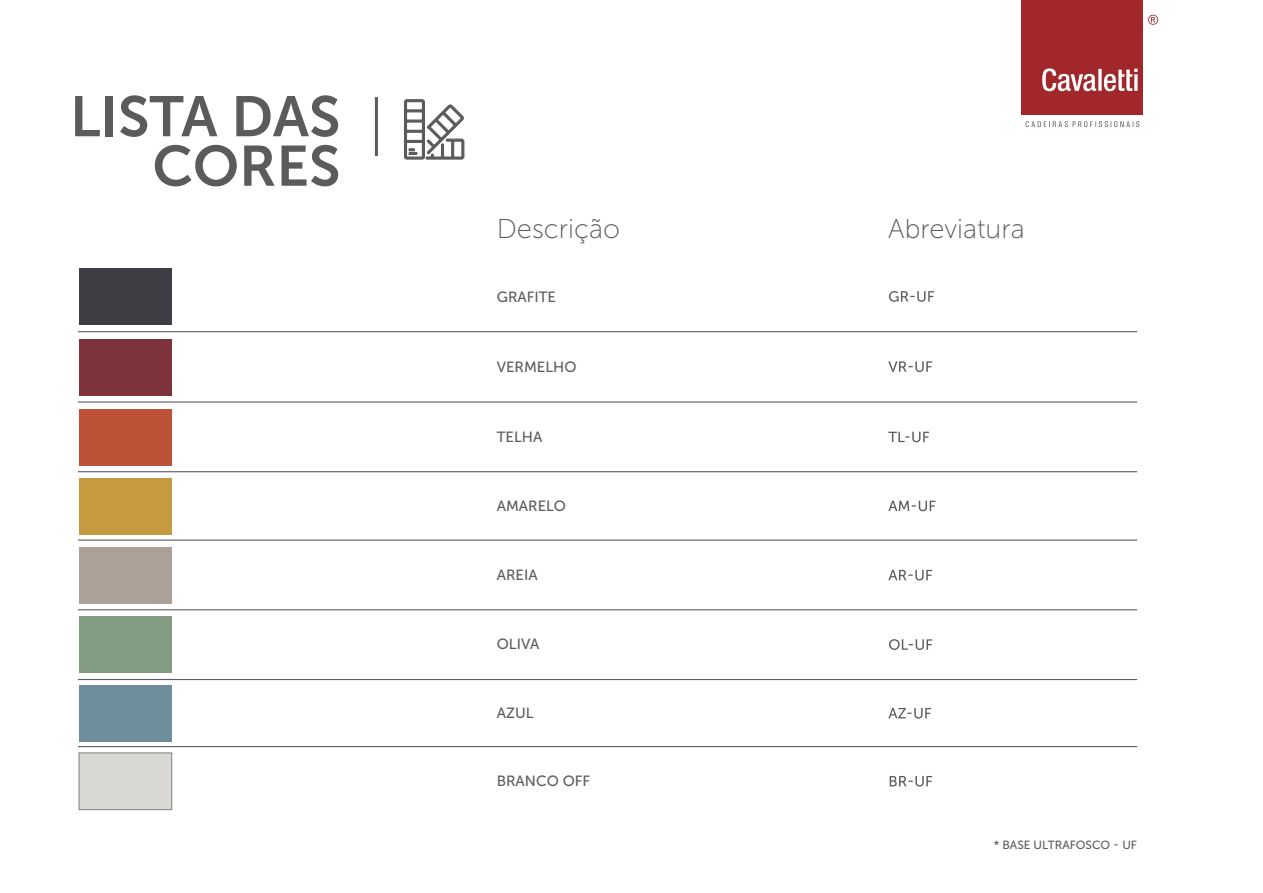
<style>
.page{position:relative;width:1263px;height:893px;background:#fff}
.page>*{position:absolute;margin:0;border:0;box-sizing:border-box;transform-origin:0 0}
.t1{font:56.7px/49.5px "Museo Sans 700";color:#5b5b5d;text-align:right}
.t2{font:27.15px "Museo Sans 100";color:#5b5c5e}
.t3{font:14.85px "Museo Sans 500";color:#5b5c5e}
.t4{font:11.85px "Museo Sans 500";color:#5b5c5e}
</style>
<div class="page">
<div style="left:1022px;top:0;width:121px;height:114px;background:#a2272b"></div>
<svg style="left:1148px;top:15px;width:10px;height:10px"></svg>
<svg style="left:1042px;top:68px;width:95px;height:23px"></svg>
<svg style="left:1026px;top:121px;width:113px;height:6px"></svg>
<svg style="left:404px;top:99px;width:61px;height:61px"></svg>
<svg style="left:889px;top:291px;width:45px;height:11px"></svg>
<svg style="left:888px;top:361px;width:44px;height:11px"></svg>
<svg style="left:888px;top:432px;width:41px;height:10px"></svg>
<svg style="left:888px;top:501px;width:47px;height:10px"></svg>
<svg style="left:888px;top:570px;width:44px;height:10px"></svg>
<svg style="left:889px;top:639px;width:43px;height:11px"></svg>
<svg style="left:888px;top:708px;width:43px;height:11px"></svg>
<svg style="left:890px;top:776px;width:42px;height:11px"></svg>
<hr style="left:78px;top:331px;width:1059px;height:1px;background:#5b5c5e">
<hr style="left:78px;top:401px;width:1059px;height:2px;background:#5b5c5e">
<hr style="left:78px;top:471px;width:1059px;height:1px;background:#5b5c5e">
<hr style="left:78px;top:540px;width:1059px;height:1px;background:#5b5c5e">
<hr style="left:78px;top:609px;width:1059px;height:1px;background:#5b5c5e">
<hr style="left:78px;top:679px;width:1059px;height:1px;background:#5b5c5e">
<hr style="left:78px;top:746px;width:1059px;height:1px;background:#5b5c5e">
<div style="left:79px;top:753px;width:93px;height:57px;background:#dad8d4;border:1px solid #7c8081"></div>
<div style="left:79px;top:268px;width:93px;height:57px;background:#413d44"></div>
<div style="left:79px;top:685px;width:93px;height:57px;background:#6e8e9b"></div>
<div style="left:79px;top:616px;width:93px;height:57px;background:#829b81"></div>
<div style="left:79px;top:547px;width:93px;height:57px;background:#aca198"></div>
<div style="left:79px;top:409px;width:93px;height:57px;background:#be5238"></div>
<div style="left:79px;top:339px;width:93px;height:56px;background:#7e333b"></div>
<div style="left:79px;top:478px;width:93px;height:57px;background:#c69a3e"></div>
<hr style="left:375px;top:97px;width:3px;height:59px;background:#5b5c5e">
<h1 class="t1" style="left:70px;top:92px;width:272px">LISTA DAS<br>CORES</h1>
<h2 class="t2" style="left:497px;top:215px;width:125px">Descrição</h2>
<p class="t3" style="left:497px;top:288px;width:61px">GRAFITE</p>
<p class="t3" style="left:497px;top:359px;width:81px">VERMELHO</p>
<p class="t3" style="left:497px;top:429px;width:47px">TELHA</p>
<p class="t3" style="left:497px;top:498px;width:71px">AMARELO</p>
<p class="t3" style="left:497px;top:567px;width:42px">AREIA</p>
<p class="t3" style="left:497px;top:636px;width:44px">OLIVA</p>
<p class="t3" style="left:497px;top:705px;width:38px">AZUL</p>
<p class="t3" style="left:497px;top:773px;width:95px">BRANCO OFF</p>
<h2 class="t2" style="left:888px;top:215px;width:138px">Abreviatura</h2>
<p class="t4" style="left:994px;top:839px;width:145px">* BASE ULTRAFOSCO - UF</p>
</div>
